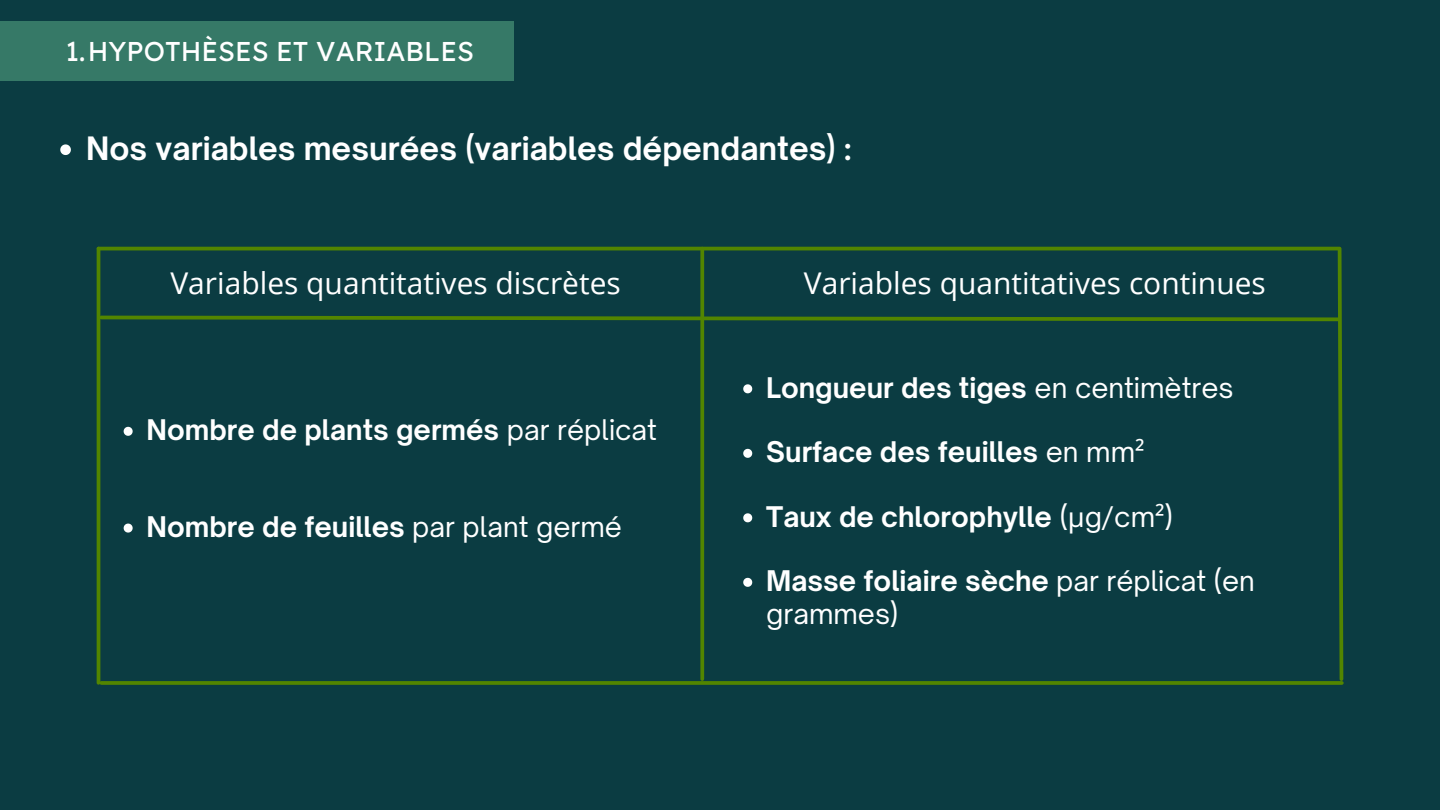
<style>
.page{position:relative;width:1440px;height:810px;background:#0b3c42}
.page>*{position:absolute;margin:0;border:0;box-sizing:border-box;transform-origin:0 0}
.t1{font:700 30.8px "Open Sauce One";color:#fff}
.t2{font:30px "Open Sans";color:#fff}
.t3{font:700 27.2px "Open Sauce One";color:#fff}
.t4{font:27.2px/32.2px "Open Sauce One";color:#fff}
.t5{font:27.2px "Lexend Deca";color:#fff}
.s1{font-weight:400}
.s2{font-family:"Noto Sans";font-weight:400}
.s3{font-weight:700}
</style>
<div class="page">
<hr style="left:101px;top:681px;width:1241px;height:4px;background:#528500">
<hr style="left:97px;top:249px;width:3px;height:434px;background:#528500">
<svg style="left:98px;top:246px;width:1246px;height:437px"></svg>
<svg style="left:60px;top:144px;width:11px;height:11px"></svg>
<div style="left:0;top:22px;width:514px;height:59px;background:#367967"></div>
<p class="t5" style="left:65px;top:34px;width:410px">1.HYPOTHÈSES ET VARIABLES</p>
<p class="t1" style="left:86px;top:129px;width:767px">Nos variables mesurées (variables dépendantes) :</p>
<p class="t2" style="left:170px;top:262px;width:452px">Variables quantitatives discrètes</p>
<p class="t2" style="left:804px;top:262px;width:463px">Variables quantitatives continues</p>
<p class="t3" style="left:147px;top:413px;width:512px">Nombre de plants germés <span class="s1">par réplicat</span></p>
<p class="t3" style="left:147px;top:510px;width:477px">Nombre de feuilles <span class="s1">par plant germé</span></p>
<p class="t3" style="left:766px;top:371px;width:469px">Longueur des tiges <span class="s1">en centimètres</span></p>
<p class="t3" style="left:766px;top:435px;width:380px">Surface des feuilles <span class="s1">en mm</span><span class="s2">²</span></p>
<p class="t3" style="left:766px;top:500px;width:408px">Taux de chlorophylle <span class="s1">(</span><span class="s2">μ</span><span class="s1">g/cm</span><span class="s2">²</span><span class="s1">)</span></p>
<p class="t4" style="left:766px;top:565px;width:490px"><span class="s3">Masse foliaire sèche</span> par réplicat (en grammes)</p>
</div>
